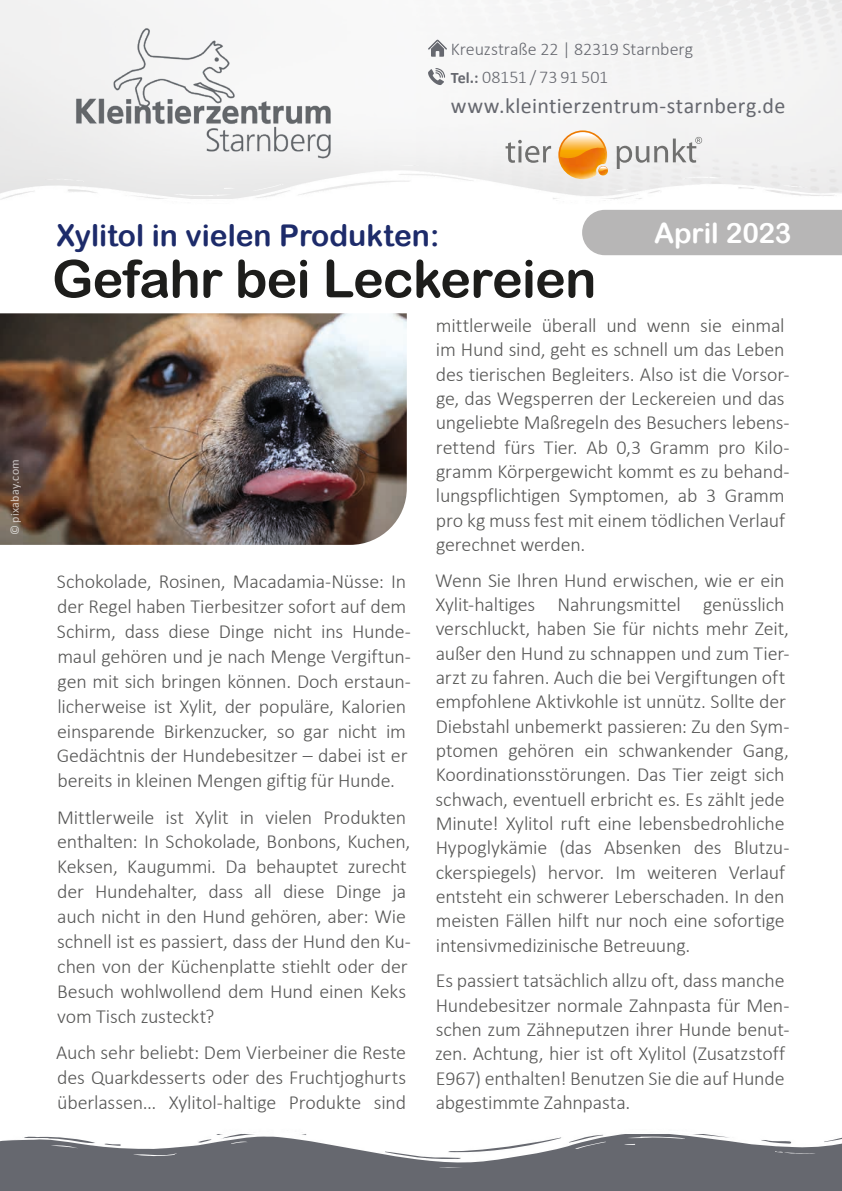
<style>
.page{position:relative;width:842px;height:1191px;background:#fff}
.page>*{position:absolute;margin:0;border:0;box-sizing:border-box;transform-origin:0 0}
.t1{font:52px "Arial Rounded MT Bold";letter-spacing:-.015em;color:#1d1d1b}
.t2{font:30px "Arial Rounded MT Bold";color:#1d2b6a}
.t3{font:28px "Arial Rounded MT Bold";letter-spacing:-.005em;color:#fff}
.t4{font:22px "Calibri";letter-spacing:.015em;color:#66686f}
.t5{font:300 20px/24.4px "Calibri";letter-spacing:-.01em;color:#575756}
.t6{font:300 18px/28.4px "Calibri";letter-spacing:-.005em;color:#66686f}
.t7{font:12px "Calibri";letter-spacing:.02em;color:#fff}
.s1{font-weight:700;font-size:16px}
</style>
<div class="page">
<div style="left:0;top:1134px;width:842px;height:57px;background:#66686f"></div>
<img style="left:0;top:1134px;width:842px;height:34px">
<img style="left:558px;top:130px;width:49px;height:49px">
<svg style="left:560px;top:132px;width:44px;height:27px"></svg>
<svg style="left:598px;top:166px;width:10px;height:10px"></svg>
<svg style="left:506px;top:140px;width:45px;height:23px"></svg>
<svg style="left:617px;top:137px;width:85px;height:32px"></svg>
<img style="left:62px;top:23px;width:279px;height:141px">
<svg style="left:428px;top:68px;width:17px;height:17px"></svg>
<svg style="left:428px;top:40px;width:19px;height:17px"></svg>
<img style="left:0;top:313px;width:407px;height:232px">
<div style="left:582px;top:210px;width:260px;height:45px;background:#b7b6b6"></div>
<p class="t6" style="left:451px;top:35px;width:244px">Kreuzstraße 22 | 82319 Starnberg<br><span class="s1">Tel.:</span> 08151 / 73 91 501</p>
<p class="t4" style="left:451px;top:91px;width:336px">www.kleintierzentrum-starnberg.de</p>
<p class="t7" style="left:6px;top:535px;width:78px;rotate:-90deg">© pixabay.com</p>
<h2 class="t2" style="left:57px;top:217px;width:384px">Xylitol in vielen Produkten:</h2>
<h3 class="t3" style="left:654px;top:216px;width:139px">April 2023</h3>
<h1 class="t1" style="left:52px;top:248px;width:546px">Gefahr bei Leckereien</h1>
<p class="t5" style="left:57px;top:569px;width:356px">Schokolade, Rosinen, Macadamia-Nüsse: In der Regel haben Tierbesitzer sofort auf dem Schirm, dass diese Dinge nicht ins Hunde&shy;maul gehören und je nach Menge Vergiftun&shy;gen mit sich bringen können. Doch erstaun&shy;licherweise ist Xylit, der populäre, Kalorien einsparende Birkenzucker, so gar nicht im Gedächtnis der Hundebesitzer – dabei ist er bereits in kleinen Mengen giftig für Hunde.</p>
<p class="t5" style="left:57px;top:804px;width:355px">Mittlerweile ist Xylit in vielen Produkten enthalten: In Schokolade, Bonbons, Kuchen, Keksen, Kaugummi. Da behauptet zurecht der Hundehalter, dass all diese Dinge ja auch nicht in den Hund gehören, aber: Wie schnell ist es passiert, dass der Hund den Ku&shy;chen von der Küchenplatte stiehlt oder der Besuch wohlwollend dem Hund einen Keks vom Tisch zusteckt?</p>
<p class="t5" style="left:56px;top:1039px;width:352px;text-align:justify">Auch sehr beliebt: Dem Vierbeiner die Reste des Quarkdesserts oder des Fruchtjoghurts überlassen… Xylitol-haltige Produkte sind</p>
<p class="t5" style="left:436px;top:313px;width:355px">mittlerweile überall und wenn sie einmal im Hund sind, geht es schnell um das Leben des tierischen Begleiters. Also ist die Vorsor&shy;ge, das Wegsperren der Leckereien und das ungeliebte Maßregeln des Besuchers lebens&shy;rettend fürs Tier. Ab 0,3 Gramm pro Kilo&shy;gramm Körpergewicht kommt es zu behand&shy;lungspflichtigen Symptomen, ab 3 Gramm pro kg muss fest mit einem tödlichen Verlauf gerechnet werden.</p>
<p class="t5" style="left:435px;top:567px;width:356px">Wenn Sie Ihren Hund erwischen, wie er ein Xylit-haltiges Nahrungsmittel genüsslich verschluckt, haben Sie für nichts mehr Zeit, außer den Hund zu schnappen und zum Tier&shy;arzt zu fahren. Auch die bei Vergiftungen oft empfohlene Aktivkohle ist unnütz. Sollte der Diebstahl unbemerkt passieren: Zu den Sym&shy;ptomen gehören ein schwankender Gang, Koordinationsstörungen. Das Tier zeigt sich schwach, eventuell erbricht es. Es zählt jede Minute! Xylitol ruft eine lebensbedrohliche Hypoglykämie (das Absenken des Blutzu&shy;ckerspiegels) hervor. Im weiteren Verlauf entsteht ein schwerer Leberschaden. In den meisten Fällen hilft nur noch eine sofortige intensivmedizinische Betreuung.</p>
<p class="t5" style="left:435px;top:968px;width:356px">Es passiert tatsächlich allzu oft, dass manche Hundebesitzer normale Zahnpasta für Men&shy;schen zum Zähneputzen ihrer Hunde benut&shy;zen. Achtung, hier ist oft Xylitol (Zusatzstoff E967) enthalten! Benutzen Sie die auf Hunde abgestimmte Zahnpasta.</p>
</div>
